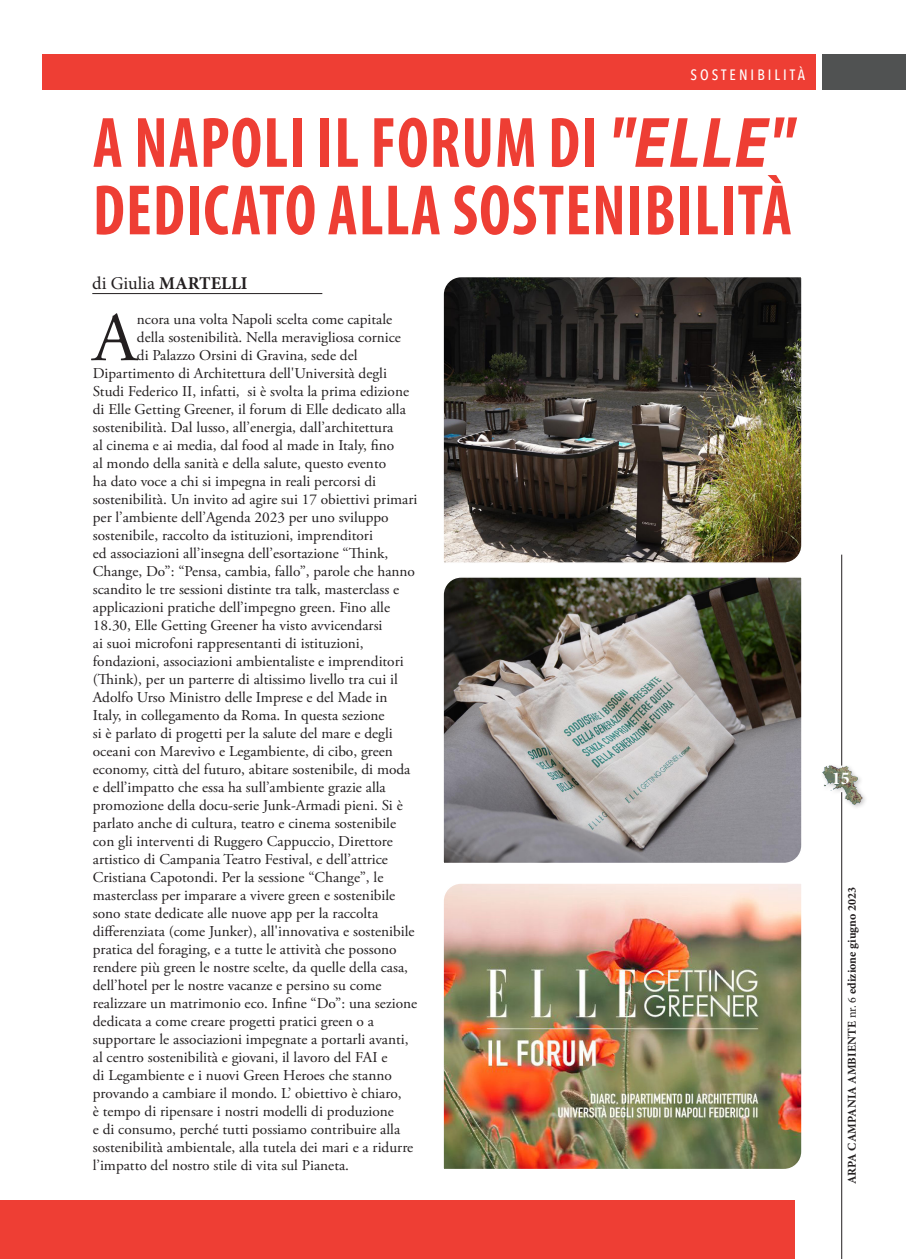
<style>
.page{position:relative;width:906px;height:1259px;background:#fff}
.page>*{position:absolute;margin:0;border:0;box-sizing:border-box;transform-origin:0 0}
.Heading{font:700 condensed 72px/67.5px "Myriad Pro";letter-spacing:.02em;color:#ee3e34;scale:.9 1}
.t1{font:69.3px "Adobe Garamond Pro";color:#231f20}
.t2{font:18px "Minion Pro";color:#231f20}
.t3{font:700 18px "Minion Pro";color:#fff}
.t4{font:15px "Adobe Garamond Pro";color:#231f20}
.Header_Master_page{font:500 15px "Avenir Next Condensed";letter-spacing:.2em;color:#fff}
.t5{font:700 12px "Minion Pro";letter-spacing:.005em;color:#231f20}
.s1{font-style:italic;font-stretch:normal}
.s2{font-weight:700}
.s3{font-weight:400}
</style>
<div class="page">
<div style="left:0;top:1200px;width:794px;height:59px;background:#ee3e34"></div>
<div style="left:43px;top:54px;width:772px;height:36px;background:#ee3e34"></div>
<div style="left:822px;top:54px;width:84px;height:36px;background:#505252"></div>
<hr style="left:92px;top:293px;width:230px;height:1px;background:#231f20">
<img style="left:443px;top:884px;width:359px;height:285px">
<img style="left:443px;top:577px;width:359px;height:286px">
<img style="left:443px;top:277px;width:359px;height:286px">
<hr style="left:841px;top:792px;width:1px;height:467px;background:#231f20">
<div style="left:820px;top:763px;width:48px;height:48px;background:#231f20;opacity:.27"></div>
<img style="left:820px;top:763px;width:48px;height:43px">
<hr style="left:841px;top:554px;width:1px;height:211px;background:#231f20">
<p class="Header_Master_page" style="left:690px;top:65px;width:116px">SOSTENIBILITÀ</p>
<p class="Heading" style="left:93px;top:108px;width:780px">A NAPOLI IL FORUM DI <span class="s1">"ELLE"<br></span>DEDICATO ALLA SOSTENIBILITÀ</p>
<p class="t2" style="left:92px;top:271px;width:157px">di Giulia <span class="s2">MARTELLI</span></p>
<p class="t1" style="left:93px;top:296px;width:46px">A</p>
<p class="t4" style="left:137px;top:310px;width:257px">ncora una volta Napoli scelta come capitale</p>
<p class="t4" style="left:137px;top:328px;width:266px">della sostenibilità. Nella meravigliosa cornice</p>
<p class="t4" style="left:137px;top:346px;width:222px">di Palazzo Orsini di Gravina, sede del</p>
<p class="t4" style="left:93px;top:364px;width:296px">Dipartimento di Architettura dell'Università degli</p>
<p class="t4" style="left:93px;top:382px;width:318px">Studi Federico II, infatti, si è svolta la prima edizione</p>
<p class="t4" style="left:93px;top:400px;width:314px">di Elle Getting Greener, il forum di Elle dedicato alla</p>
<p class="t4" style="left:93px;top:418px;width:302px">sostenibilità. Dal lusso, all’energia, dall’architettura</p>
<p class="t4" style="left:93px;top:436px;width:303px">al cinema e ai media, dal food al made in Italy, fino</p>
<p class="t4" style="left:93px;top:454px;width:295px">al mondo della sanità e della salute, questo evento</p>
<p class="t4" style="left:93px;top:472px;width:285px">ha dato voce a chi si impegna in reali percorsi di</p>
<p class="t4" style="left:93px;top:490px;width:326px">sostenibilità. Un invito ad agire sui 17 obiettivi primari</p>
<p class="t4" style="left:93px;top:508px;width:297px">per l’ambiente dell’Agenda 2023 per uno sviluppo</p>
<p class="t4" style="left:93px;top:526px;width:281px">sostenibile, raccolto da istituzioni, imprenditori</p>
<p class="t4" style="left:93px;top:544px;width:297px">ed associazioni all’insegna dell’esortazione “Think,</p>
<p class="t4" style="left:93px;top:562px;width:324px">Change, Do”: “Pensa, cambia, fallo”, parole che hanno</p>
<p class="t4" style="left:93px;top:580px;width:308px">scandito le tre sessioni distinte tra talk, masterclass e</p>
<p class="t4" style="left:93px;top:598px;width:299px">applicazioni pratiche dell’impegno green. Fino alle</p>
<p class="t4" style="left:93px;top:616px;width:291px">18.30, Elle Getting Greener ha visto avvicendarsi</p>
<p class="t4" style="left:93px;top:634px;width:272px">ai suoi microfoni rappresentanti di istituzioni,</p>
<p class="t4" style="left:93px;top:652px;width:312px">fondazioni, associazioni ambientaliste e imprenditori</p>
<p class="t4" style="left:93px;top:670px;width:306px">(Think), per un parterre di altissimo livello tra cui il</p>
<p class="t4" style="left:93px;top:688px;width:296px">Adolfo Urso Ministro delle Imprese e del Made in</p>
<p class="t4" style="left:93px;top:706px;width:293px">Italy, in collegamento da Roma. In questa sezione</p>
<p class="t4" style="left:93px;top:724px;width:301px">si è parlato di progetti per la salute del mare e degli</p>
<p class="t4" style="left:93px;top:742px;width:302px">oceani con Marevivo e Legambiente, di cibo, green</p>
<p class="t4" style="left:93px;top:760px;width:319px">economy, città del futuro, abitare sostenibile, di moda</p>
<p class="t4" style="left:93px;top:778px;width:294px">e dell’impatto che essa ha sull’ambiente grazie alla</p>
<p class="t4" style="left:93px;top:796px;width:311px">promozione della docu-serie Junk-Armadi pieni. Si è</p>
<p class="t4" style="left:93px;top:814px;width:305px">parlato anche di cultura, teatro e cinema sostenibile</p>
<p class="t4" style="left:93px;top:832px;width:301px">con gli interventi di Ruggero Cappuccio, Direttore</p>
<p class="t4" style="left:93px;top:850px;width:296px">artistico di Campania Teatro Festival, e dell’attrice</p>
<p class="t4" style="left:93px;top:868px;width:292px">Cristiana Capotondi. Per la sessione “Change”, le</p>
<p class="t4" style="left:93px;top:886px;width:304px">masterclass per imparare a vivere green e sostenibile</p>
<p class="t4" style="left:93px;top:904px;width:287px">sono state dedicate alle nuove app per la raccolta</p>
<p class="t4" style="left:93px;top:922px;width:323px">differenziata (come Junker), all'innovativa e sostenibile</p>
<p class="t4" style="left:93px;top:940px;width:305px">pratica del foraging, e a tutte le attività che possono</p>
<p class="t4" style="left:93px;top:958px;width:317px">rendere più green le nostre scelte, da quelle della casa,</p>
<p class="t4" style="left:93px;top:976px;width:290px">dell’hotel per le nostre vacanze e persino su come</p>
<p class="t4" style="left:93px;top:994px;width:326px">realizzare un matrimonio eco. Infine “Do”: una sezione</p>
<p class="t4" style="left:93px;top:1012px;width:283px">dedicata a come creare progetti pratici green o a</p>
<p class="t4" style="left:93px;top:1030px;width:317px">supportare le associazioni impegnate a portarli avanti,</p>
<p class="t4" style="left:93px;top:1048px;width:296px">al centro sostenibilità e giovani, il lavoro del FAI e</p>
<p class="t4" style="left:93px;top:1066px;width:300px">di Legambiente e i nuovi Green Heroes che stanno</p>
<p class="t4" style="left:93px;top:1084px;width:310px">provando a cambiare il mondo. L’ obiettivo è chiaro,</p>
<p class="t4" style="left:93px;top:1102px;width:302px">è tempo di ripensare i nostri modelli di produzione</p>
<p class="t4" style="left:93px;top:1120px;width:309px">e di consumo, perché tutti possiamo contribuire alla</p>
<p class="t4" style="left:93px;top:1138px;width:322px">sostenibilità ambientale, alla tutela dei mari e a ridurre</p>
<p class="t4" style="left:93px;top:1156px;width:258px">l’impatto del nostro stile di vita sul Pianeta.</p>
<p class="t3" style="left:831px;top:765px;width:19px">15</p>
<p class="t5" style="left:843px;top:1184px;width:299px;rotate:-90deg">ARPA CAMPANIA AMBIENTE <span class="s3">nr. 6</span> edizione giugno 2023</p>
</div>
